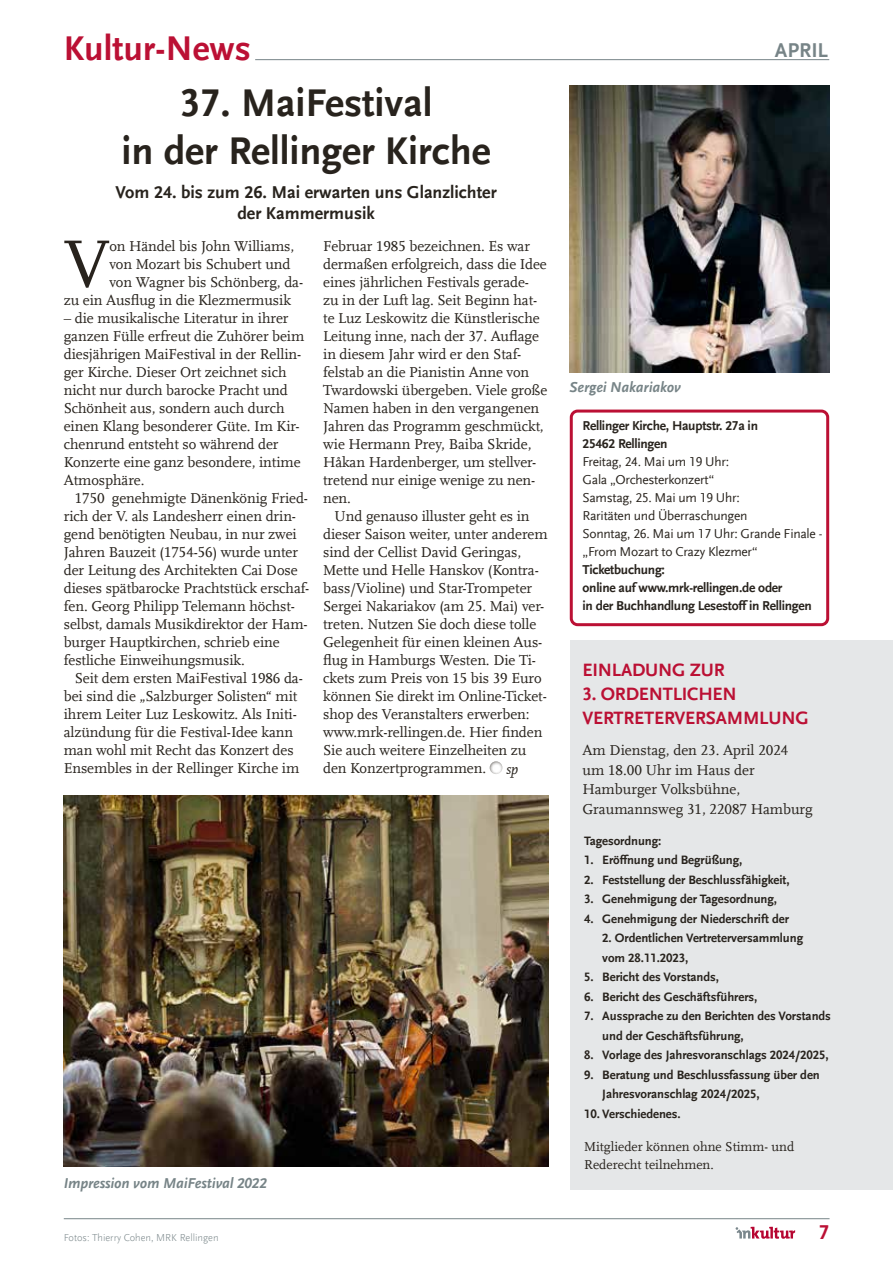
<style>
.page{position:relative;width:893px;height:1263px;background:#fff}
.page>*{position:absolute;margin:0;border:0;box-sizing:border-box;transform-origin:0 0}
.t1{font:69.6px "Scala Offc";color:#28231d}
.t2{font:700 40.5px/48px "Scala Sans Offc";color:#28231d;text-align:center}
.t3{font:700 36px "Scala Sans Offc";color:#bb1034}
.t4{font:700 21px "Scala Sans Offc";color:#778487}
.t5{font:700 21px "Scala Sans Offc";color:#bb1034}
.t6{font:700 18.75px/24px "Scala Sans Offc";letter-spacing:-.01em;color:#bb1034}
.t7{font:700 18px/21px "Scala Sans Offc";color:#28231d;text-align:center}
.t8{font:15px/18px "Scala Offc";letter-spacing:-.005em;color:#28231d}
.t9{font:italic 700 15px "Scala Sans Offc";letter-spacing:-.005em;color:#778487}
.t10{font:italic 15px "Scala Offc";color:#28231d}
.t11{font:13.5px/18px "Scala Sans Offc";letter-spacing:-.02em;color:#28231d}
.t12{font:700 13.5px/18px "Scala Sans Offc";letter-spacing:-.02em;color:#28231d}
.t13{font:13.5px/18px "Scala Offc";color:#28231d}
.t14{font:700 12.75px/19.5px "Scala Sans Offc";letter-spacing:-.005em;color:#28231d}
.t15{font:300 10.5px "Scala Sans Offc";color:#778487}
</style>
<div class="page">
<svg style="left:736px;top:1227px;width:59px;height:12px"></svg>
<hr style="left:64px;top:1218px;width:765px;height:1px;background:#778487">
<img style="left:64px;top:795px;width:484px;height:371px">
<img style="left:570px;top:85px;width:259px;height:288px">
<hr style="left:255px;top:59px;width:574px;height:1px;background:#778487">
<div style="left:476px;top:749px;width:41px;height:26px;background:#28231d;opacity:.75"></div>
<div style="left:570px;top:640px;width:323px;height:549px;background:#e5e7e8"></div>
<div style="left:570px;top:410px;width:259px;height:216px;border:3px solid #bb1034;border-radius:6px"></div>
<h3 class="t3" style="left:64px;top:28px;width:189px">Kultur-News</h3>
<h2 class="t2" style="left:122px;top:80px;width:371px">37. MaiFestival<br>in der Rellinger Kirche</h2>
<p class="t7" style="left:115px;top:182px;width:383px">Vom 24. bis zum 26. Mai erwarten uns Glanzlichter der Kammermusik</p>
<h1 class="t1" style="left:64px;top:226px;width:47px">V</h1>
<p class="t8" style="left:109px;top:237px;width:186px">on Händel bis John Williams,</p>
<p class="t8" style="left:109px;top:255px;width:183px">von Mozart bis Schubert und</p>
<p class="t8" style="left:109px;top:273px;width:195px">von Wagner bis Schönberg, da-</p>
<p class="t8" style="left:64px;top:291px;width:229px">zu ein Ausflug in die Klezmermusik</p>
<p class="t8" style="left:64px;top:309px;width:242px">– die musikalische Literatur in ihrer ganzen Fülle erfreut die Zuhörer beim diesjährigen MaiFestival in der Rellin&shy;ger Kirche. Dieser Ort zeichnet sich nicht nur durch barocke Pracht und Schönheit aus, sondern auch durch einen Klang besonderer Güte. Im Kir&shy;chenrund entsteht so während der Konzerte eine ganz besondere, intime Atmosphäre.</p>
<p class="t8" style="left:64px;top:489px;width:247px;text-indent:11px">1750 genehmigte Dänenkönig Fried&shy;rich der V. als Landesherr einen drin&shy;gend benötigten Neubau, in nur zwei Jahren Bauzeit (1754-56) wurde unter der Leitung des Architekten Cai Dose dieses spätbarocke Prachtstück erschaf&shy;fen. Georg Philipp Telemann höchst&shy;selbst, damals Musikdirektor der Ham&shy;burger Hauptkirchen, schrieb eine festliche Einweihungsmusik.</p>
<p class="t8" style="left:64px;top:669px;width:241px;text-indent:11px">Seit dem ersten MaiFestival 1986 da&shy;bei sind die „Salzburger Solisten“ mit ihrem Leiter Luz Leskowitz. Als Initi&shy;alzündung für die Festival-Idee kann man wohl mit Recht das Konzert des Ensembles in der Rellinger Kirche im</p>
<p class="t8" style="left:323px;top:237px;width:226px">Februar 1985 bezeichnen. Es war dermaßen erfolgreich, dass die Idee eines jährlichen Festivals gerade&shy;zu in der Luft lag. Seit Beginn hat&shy;te Luz Leskowitz die Künstlerische<br>Leitung inne, nach der 37. Auflage in diesem Jahr wird er den Staf&shy;felstab an die Pianistin Anne von<br>Twardowski übergeben. Viele große<br>Namen haben in den vergangenen<br>Jahren das Programm geschmückt, wie Hermann Prey, Baiba Skride,<br>Håkan Hardenberger, um stellver&shy;tretend nur einige wenige zu nen&shy;nen.</p>
<p class="t8" style="left:323px;top:507px;width:226px;text-indent:11px">Und genauso illuster geht es in dieser Saison weiter, unter anderem sind der Cellist David Geringas, Mette und Helle Hanskov (Kontra&shy;bass/Violine) und Star-Trompeter Sergei Nakariakov (am 25. Mai) ver&shy;treten. Nutzen Sie doch diese tolle Gelegenheit für einen kleinen Aus&shy;flug in Hamburgs Westen. Die Ti&shy;ckets zum Preis von 15 bis 39 Euro können Sie direkt im Online-Ticket&shy;shop des Veranstalters erwerben: www.mrk-rellingen.de. Hier finden Sie auch weitere Einzelheiten zu den Konzertprogrammen.</p>
<p class="t10" style="left:506px;top:761px;width:14px">sp</p>
<p class="t9" style="left:64px;top:1175px;width:205px">Impression vom MaiFestival 2022</p>
<h3 class="t4" style="left:775px;top:39px;width:55px">APRIL</h3>
<p class="t9" style="left:570px;top:378px;width:113px">Sergei Nakariakov</p>
<p class="t12" style="left:583px;top:417px;width:177px">Rellinger Kirche, Hauptstr. 27a in<br>25462 Rellingen</p>
<p class="t11" style="left:583px;top:453px;width:241px">Freitag, 24. Mai um 19 Uhr:<br>Gala „Orchesterkonzert“<br>Samstag, 25. Mai um 19 Uhr:<br>Raritäten und Überraschungen<br>Sonntag, 26. Mai um 17 Uhr: Grande Finale - „From Mozart to Crazy Klezmer“</p>
<p class="t12" style="left:583px;top:561px;width:231px">Ticketbuchung:<br>online auf www.mrk-rellingen.de oder<br>in der Buchhandlung Lesestoffin Rellingen</p>
<p class="t6" style="left:583px;top:659px;width:144px">EINLADUNG ZUR</p>
<p class="t6" style="left:583px;top:683px;width:228px">3. ORDENTLICHEN<br>VERTRETERVERSAMMLUNG</p>
<p class="t8" style="left:583px;top:741px;width:232px;line-height:19.5px">Am Dienstag, den 23. April 2024 um 18.00 Uhr im Haus der<br>Hamburger Volksbühne,<br>Graumannsweg 31, 22087 Hamburg</p>
<p class="t14" style="left:584px;top:831px;width:79px">Tagesordnung:</p>
<p class="t14" style="left:584px;top:851px;width:159px">1. Eröffnung und Begrüßung,</p>
<p class="t14" style="left:584px;top:870px;width:207px">2. Feststellung der Beschlussfähigkeit,</p>
<p class="t14" style="left:584px;top:890px;width:194px">3. Genehmigung der Tagesordnung,</p>
<p class="t14" style="left:584px;top:909px;width:206px">4. Genehmigung der Niederschrift der</p>
<p class="t14" style="left:602px;top:929px;width:202px">2. Ordentlichen Vertreterversammlung vom 28.11.2023,</p>
<p class="t14" style="left:584px;top:968px;width:136px">5. Bericht des Vorstands,</p>
<p class="t14" style="left:584px;top:987px;width:175px">6. Bericht des Geschäftsführers,</p>
<p class="t14" style="left:602px;top:1007px;width:230px;text-indent:-18px">7. Aussprache zu den Berichten des Vorstands und der Geschäftsführung,</p>
<p class="t14" style="left:584px;top:1046px;width:246px">8. Vorlage des Jahresvoranschlags 2024/2025,</p>
<p class="t14" style="left:602px;top:1065px;width:219px;text-indent:-18px">9. Beratung und Beschlussfassung über den<br>Jahresvoranschlag 2024/2025,</p>
<p class="t14" style="left:584px;top:1104px;width:98px">10. Verschiedenes.</p>
<p class="t13" style="left:584px;top:1138px;width:211px">Mitglieder können ohne Stimm- und<br>Rederecht teilnehmen.</p>
<p class="t15" style="left:64px;top:1232px;width:156px">Fotos: Thierry Cohen, MRK Rellingen</p>
<h3 class="t5" style="left:819px;top:1220px;width:12px">7</h3>
</div>
